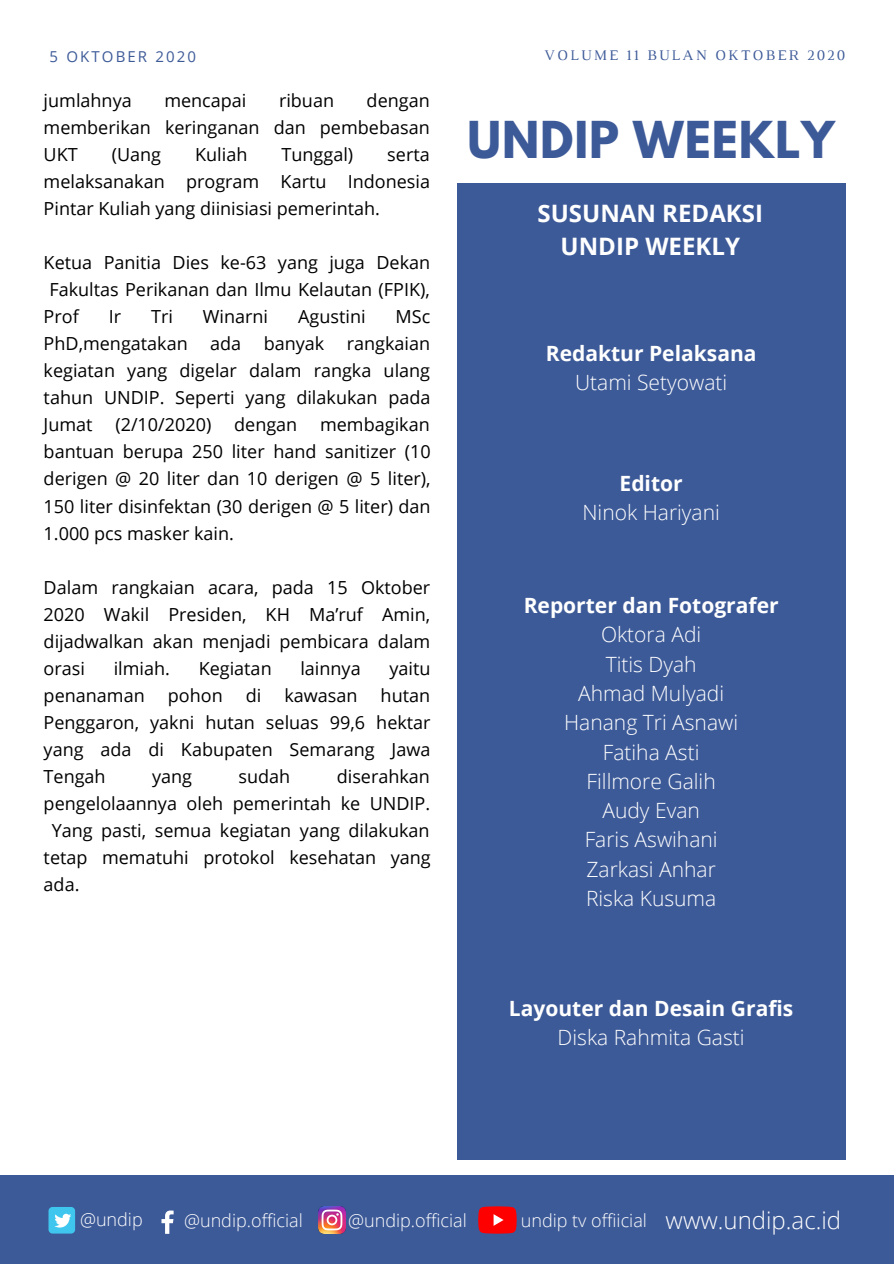
<style>
.page{position:relative;width:894px;height:1264px;background:#fff}
.page>*{position:absolute;margin:0;border:0;box-sizing:border-box;transform-origin:0 0}
.t1{font:700 45px "League Spartan";letter-spacing:.02em;color:#3d5a98}
.t2{font:700 24px/32.7px "Open Sans";color:#fff;text-align:center}
.t3{font:300 24px "Open Sans";color:#fff}
.t4{font:300 21px/29.2px "Open Sans";color:#fff;text-align:center}
.t5{font:700 21px "Open Sans";color:#fff}
.t6{font:18px/27px "Open Sans";color:#000;text-align:justify}
.t7{font:300 18px "Open Sans";color:#fff}
.t8{font:15px "Luthier";letter-spacing:.14em;color:#3d5a98}
.t9{font:15px "Open Sans";letter-spacing:.14em;color:#3d5a98}
</style>
<div class="page">
<div style="left:0;top:1175px;width:893px;height:88px;background:#3d5a98"></div>
<div style="left:48px;top:1206px;width:27px;height:27px;background:#3fc6ee;border-radius:4px"></div>
<svg style="left:54px;top:1213px;width:17px;height:14px"></svg>
<svg style="left:161px;top:1210px;width:12px;height:23px"></svg>
<svg style="left:478px;top:1206px;width:38px;height:27px"></svg>
<img style="left:318px;top:1206px;width:27px;height:27px">
<div style="left:457px;top:183px;width:388px;height:977px;background:#3d5a98"></div>
<p class="t9" style="left:50px;top:46px;width:148px">5 OKTOBER 2020</p>
<p class="t8" style="left:544px;top:49px;width:302px">VOLUME 11 BULAN OKTOBER 2020</p>
<p class="t6" style="left:44px;top:86px;width:90px">jumlahnya</p>
<p class="t6" style="left:164px;top:86px;width:84px">mencapai</p>
<p class="t6" style="left:279px;top:86px;width:57px">ribuan</p>
<p class="t6" style="left:44px;top:86px;width:387px;text-indent:323px">dengan memberikan keringanan dan pembebasan UKT</p>
<p class="t6" style="left:112px;top:140px;width:51px">(Uang</p>
<p class="t6" style="left:195px;top:140px;width:54px">Kuliah</p>
<p class="t6" style="left:281px;top:140px;width:73px">Tunggal)</p>
<p class="t6" style="left:44px;top:140px;width:388px;text-indent:343px">serta melaksanakan program Kartu Indonesia Pintar Kuliah yang diinisiasi pemerintah.</p>
<p class="t6" style="left:44px;top:249px;width:388px">Ketua Panitia Dies ke-63 yang juga Dekan</p>
<p class="t6" style="left:49px;top:276px;width:382px">Fakultas Perikanan dan Ilmu Kelautan (FPIK),</p>
<p class="t6" style="left:44px;top:303px;width:37px">Prof</p>
<p class="t6" style="left:109px;top:303px;width:14px">Ir</p>
<p class="t6" style="left:151px;top:303px;width:23px">Tri</p>
<p class="t6" style="left:203px;top:303px;width:67px">Winarni</p>
<p class="t6" style="left:298px;top:303px;width:69px">Agustini</p>
<p class="t6" style="left:44px;top:303px;width:388px;text-indent:352px">MSc PhD,mengatakan ada banyak rangkaian kegiatan yang digelar dalam rangka ulang tahun UNDIP. Seperti yang dilakukan pada Jumat</p>
<p class="t6" style="left:44px;top:411px;width:388px;text-indent:276px">membagikan bantuan berupa 250 liter hand sanitizer (10 derigen @ 20 liter dan 10 derigen @ 5 liter), 150 liter disinfektan (30 derigen @ 5 liter) dan 1.000 pcs masker kain.</p>
<p class="t6" style="left:44px;top:573px;width:388px">Dalam rangkaian acara, pada 15 Oktober 2020 Wakil Presiden, KH Ma’ruf Amin, dijadwalkan akan menjadi pembicara dalam orasi</p>
<p class="t6" style="left:115px;top:411px;width:97px">(2/10/2020)</p>
<p class="t6" style="left:234px;top:411px;width:65px">dengan</p>
<p class="t6" style="left:114px;top:654px;width:58px">ilmiah.</p>
<p class="t6" style="left:199px;top:654px;width:74px">Kegiatan</p>
<p class="t6" style="left:300px;top:654px;width:62px">lainnya</p>
<p class="t6" style="left:389px;top:654px;width:43px">yaitu</p>
<p class="t6" style="left:44px;top:681px;width:103px">penanaman</p>
<p class="t6" style="left:168px;top:681px;width:56px">pohon</p>
<p class="t6" style="left:246px;top:681px;width:17px">di</p>
<p class="t6" style="left:284px;top:681px;width:75px">kawasan</p>
<p class="t6" style="left:44px;top:681px;width:388px;text-indent:337px">hutan Penggaron, yakni hutan seluas 99,6 hektar yang ada di Kabupaten Semarang Jawa Tengah</p>
<p class="t6" style="left:152px;top:762px;width:41px">yang</p>
<p class="t6" style="left:238px;top:762px;width:53px">sudah</p>
<p class="t6" style="left:336px;top:762px;width:95px">diserahkan</p>
<p class="t6" style="left:44px;top:789px;width:388px">pengelolaannya oleh pemerintah ke UNDIP.</p>
<p class="t6" style="left:52px;top:816px;width:379px">Yang pasti, semua kegiatan yang dilakukan</p>
<p class="t6" style="left:44px;top:843px;width:388px">tetap mematuhi protokol kesehatan yang</p>
<p class="t6" style="left:44px;top:870px;width:37px">ada.</p>
<h1 class="t1" style="left:467px;top:117px;width:368px">UNDIP WEEKLY</h1>
<h2 class="t2" style="left:537px;top:196px;width:227px">SUSUNAN REDAKSI<br>UNDIP WEEKLY</h2>
<p class="t5" style="left:545px;top:338px;width:212px">Redaktur Pelaksana</p>
<p class="t4" style="left:575px;top:367px;width:154px">Utami Setyowati</p>
<p class="t5" style="left:619px;top:468px;width:65px">Editor</p>
<p class="t4" style="left:582px;top:497px;width:139px">Ninok Hariyani</p>
<p class="t5" style="left:523px;top:590px;width:256px">Reporter dan Fotografer</p>
<p class="t4" style="left:564px;top:619px;width:175px">Oktora Adi<br>Titis Dyah<br>Ahmad Mulyadi<br>Hanang Tri Asnawi<br>Fatiha Asti<br>Fillmore Galih<br>Audy Evan<br>Faris Aswihani<br>Zarkasi Anhar<br>Riska Kusuma</p>
<p class="t5" style="left:508px;top:993px;width:286px">Layouter dan Desain Grafis</p>
<p class="t4" style="left:557px;top:1022px;width:188px">Diska Rahmita Gasti</p>
<p class="t7" style="left:80px;top:1207px;width:64px">@undip</p>
<p class="t7" style="left:184px;top:1207px;width:120px">@undip.official</p>
<p class="t7" style="left:348px;top:1207px;width:120px">@undip.official</p>
<p class="t7" style="left:520px;top:1207px;width:128px">undip tv offiicial</p>
<h2 class="t3" style="left:665px;top:1203px;width:177px">www.undip.ac.id</h2>
</div>
